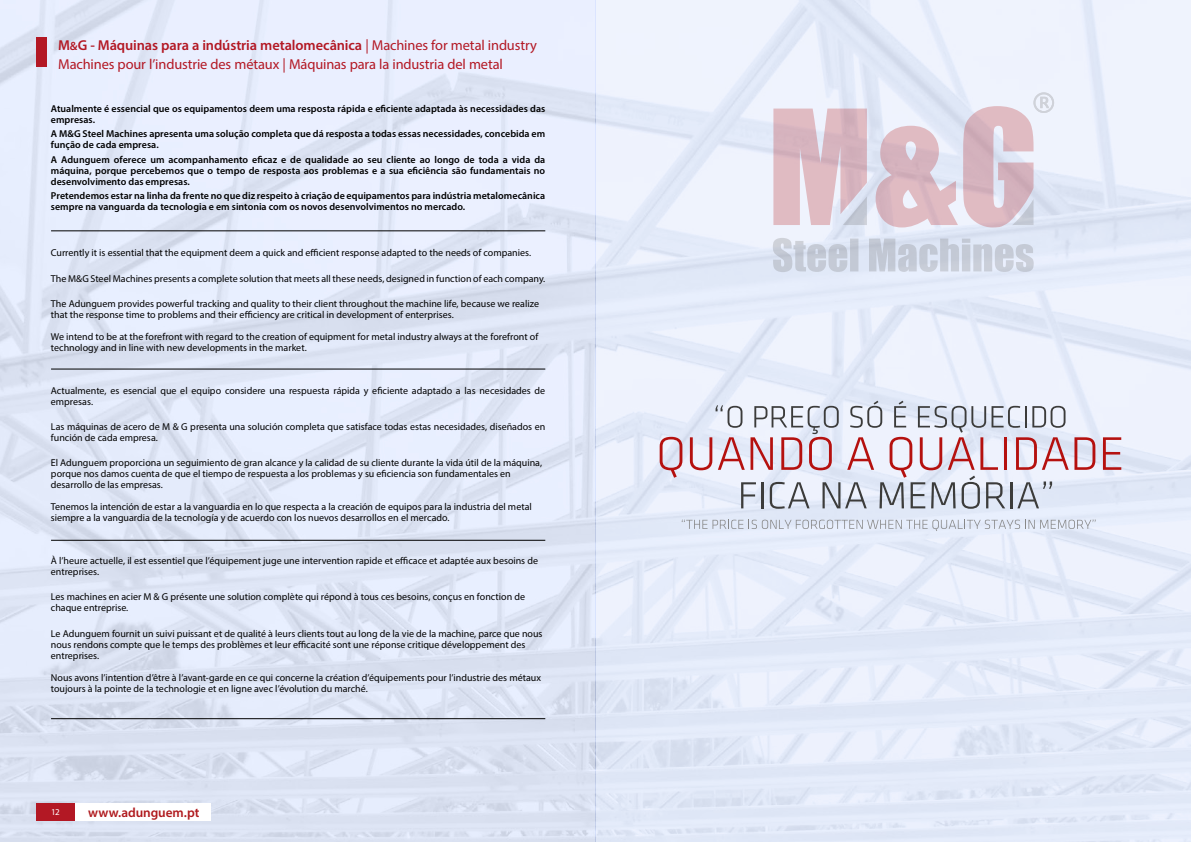
<style>
.page{position:relative;width:1191px;height:842px;background:#fff}
.page>*{position:absolute;margin:0;border:0;box-sizing:border-box;transform-origin:0 0}
.t1{font:14.4px/19.1px "Myriad Pro";letter-spacing:-.01em;color:#b31824}
.t2{font:600 13.3px "Myriad Pro";letter-spacing:-.005em;color:#af191d}
.t3{font:10px/11px "Myriad Pro";color:#000}
.t4{font:600 10px/11px "Myriad Pro";color:#000}
.t5{font:9px "Myriad Pro";color:#fff}
.s1{font-weight:600}
.s2{font-weight:600;font-size:12px}
</style>
<div class="page">
<img style="left:0;top:0;width:1191px;height:842px">
<div style="left:36px;top:37px;width:11px;height:30px;background:#b31824"></div>
<hr style="left:51px;top:230px;width:494px;height:1px;background:#000">
<hr style="left:51px;top:369px;width:494px;height:1px;background:#000">
<hr style="left:51px;top:540px;width:494px;height:1px;background:#000">
<hr style="left:51px;top:718px;width:494px;height:1px;background:#000">
<div style="left:36px;top:804px;width:39px;height:17px;background:#b31824"></div>
<div style="left:75px;top:804px;width:135px;height:17px;background:#fff"></div>
<svg style="left:773px;top:238px;width:260px;height:34px;background:#cfd5e2"></svg>
<svg style="left:875px;top:92px;width:179px;height:135px"></svg>
<svg style="left:773px;top:109px;width:94px;height:116px;background:#dcbfc9"></svg>
<svg style="left:659px;top:437px;width:23px;height:41px"></svg>
<svg style="left:1074px;top:437px;width:21px;height:33px"></svg>
<svg style="left:1103px;top:437px;width:18px;height:33px"></svg>
<svg style="left:690px;top:401px;width:378px;height:108px;background:#d4cdd8"></svg>
<svg style="left:682px;top:519px;width:352px;height:12px;background:#d4dae7"></svg>
<svg style="left:1040px;top:519px;width:55px;height:10px"></svg>
<h1 class="t1" style="left:58px;top:36px;width:480px"><span class="s1">M</span><span class="s2">&amp;</span><span class="s1">G - Máquinas para a indústria metalomecânica</span> | Machines for metal industry<br>Machines pour l’industrie des métaux | Máquinas para la industria del metal</h1>
<p class="t4" style="left:51px;top:103px;width:496px">Atualmente é essencial que os equipamentos deem uma resposta rápida e eficiente adaptada às necessidades das empresas.</p>
<p class="t4" style="left:51px;top:128px;width:496px">A M&amp;G Steel Machines apresenta uma solução completa que dá resposta a todas essas necessidades, concebida em função de cada empresa.</p>
<p class="t4" style="left:51px;top:153px;width:496px;text-align:justify">A Adunguem oferece um acompanhamento eficaz e de qualidade ao seu cliente ao longo de toda a vida da máquina, porque percebemos que o tempo de resposta aos problemas e a sua eficiência são fundamentais no desenvolvimento das empresas.</p>
<p class="t4" style="left:51px;top:190px;width:496px">Pretendemos estar na linha da frente no que diz respeito à criação de equipamentos para indústria metalomecânica sempre na vanguarda da tecnologia e em sintonia com os novos desenvolvimentos no mercado.</p>
<p class="t3" style="left:51px;top:247px;width:482px">Currently it is essential that the equipment deem a quick and efficient response adapted to the needs of companies.</p>
<p class="t3" style="left:51px;top:273px;width:496px">The M&amp;G Steel Machines presents a complete solution that meets all these needs, designed in function of each company.</p>
<p class="t3" style="left:51px;top:298px;width:489px">The Adunguem provides powerful tracking and quality to their client throughout the machine life, because we realize that the response time to problems and their efficiency are critical in development of enterprises.</p>
<p class="t3" style="left:51px;top:331px;width:489px">We intend to be at the forefront with regard to the creation of equipment for metal industry always at the forefront of technology and in line with new developments in the market.</p>
<p class="t3" style="left:51px;top:385px;width:496px">Actualmente, es esencial que el equipo considere una respuesta rápida y eficiente adaptado a las necesidades de empresas.</p>
<p class="t3" style="left:51px;top:421px;width:496px">Las máquinas de acero de M &amp; G presenta una solución completa que satisface todas estas necesidades, diseñados en función de cada empresa.</p>
<p class="t3" style="left:51px;top:457px;width:493px">El Adunguem proporciona un seguimiento de gran alcance y la calidad de su cliente durante la vida útil de la máquina, porque nos damos cuenta de que el tiempo de respuesta a los problemas y su eficiencia son fundamentales en desarrollo de las empresas.</p>
<p class="t3" style="left:51px;top:501px;width:482px">Tenemos la intención de estar a la vanguardia en lo que respecta a la creación de equipos para la industria del metal siempre a la vanguardia de la tecnología y de acuerdo con los nuevos desarrollos en el mercado.</p>
<p class="t3" style="left:51px;top:555px;width:488px">À l’heure actuelle, il est essentiel que l’équipement juge une intervention rapide et efficace et adaptée aux besoins de entreprises.</p>
<p class="t3" style="left:51px;top:591px;width:476px">Les machines en acier M &amp; G présente une solution complète qui répond à tous ces besoins, conçus en fonction de chaque entreprise.</p>
<p class="t3" style="left:51px;top:628px;width:493px">Le Adunguem fournit un suivi puissant et de qualité à leurs clients tout au long de la vie de la machine, parce que nous nous rendons compte que le temps des problèmes et leur efficacité sont une réponse critique développement des entreprises.</p>
<p class="t3" style="left:51px;top:672px;width:492px">Nous avons l’intention d’être à l’avant-garde en ce qui concerne la création d’équipements pour l’industrie des métaux toujours à la pointe de la technologie et en ligne avec l’évolution du marché.</p>
<p class="t5" style="left:51px;top:807px;width:10px">12</p>
<h2 class="t2" style="left:88px;top:804px;width:113px">www.adunguem.pt</h2>
</div>
